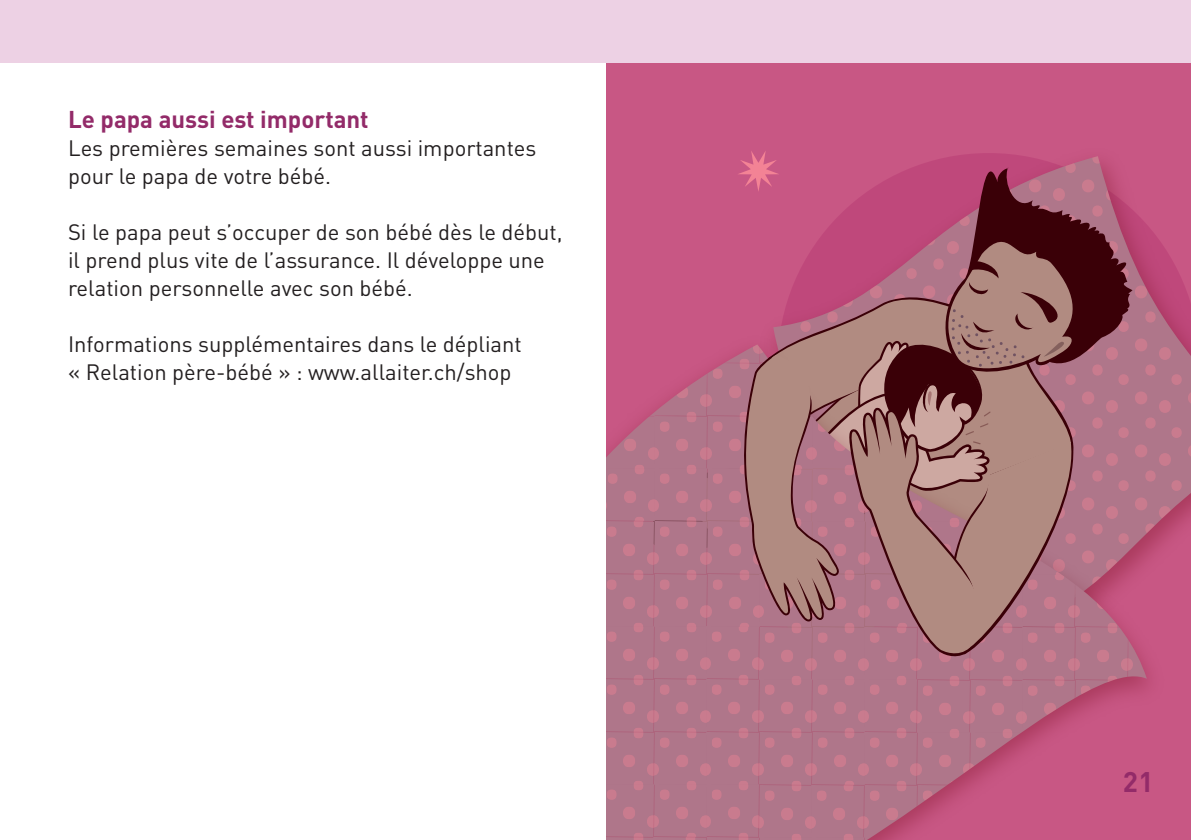
<style>
.page{position:relative;width:1191px;height:840px;background:#fff}
.page>*{position:absolute;margin:0;border:0;box-sizing:border-box;transform-origin:0 0}
.t1{font:700 28px "DINOT";color:#932b69}
.t2{font:700 24px "DINOT";color:#932b69}
.t3{font:22px/28px "DINOT";color:#231f20}
</style>
<div class="page">
<div style="left:607px;top:0;width:584px;height:839px;background:#c85784"></div>
<svg style="left:833px;top:160px;width:358px;height:371px"></svg>
<svg style="left:738px;top:151px;width:40px;height:40px"></svg>
<svg style="left:938px;top:153px;width:195px;height:171px"></svg>
<img style="left:1081px;top:324px;width:93px;height:362px">
<svg style="left:607px;top:344px;width:539px;height:495px;fill:#af768a"></svg>
<svg style="left:734px;top:222px;width:347px;height:438px"></svg>
<div style="left:0;top:0;width:1191px;height:62px;background:#edd1e4"></div>
<p class="t2" style="left:68px;top:103px;width:302px">Le papa aussi est important</p>
<p class="t3" style="left:68px;top:133px;width:470px">Les premières semaines sont aussi importantes pour le papa de votre bébé.</p>
<p class="t3" style="left:68px;top:217px;width:496px">Si le papa peut s’occuper de son bébé dès le début, il prend plus vite de l’assurance. Il développe une relation personnelle avec son bébé.</p>
<p class="t3" style="left:68px;top:329px;width:455px">Informations supplémentaires dans le dépliant « Relation père-bébé » : www.allaiter.ch/shop</p>
<p class="t1" style="left:1123px;top:762px;width:32px">21</p>
</div>
